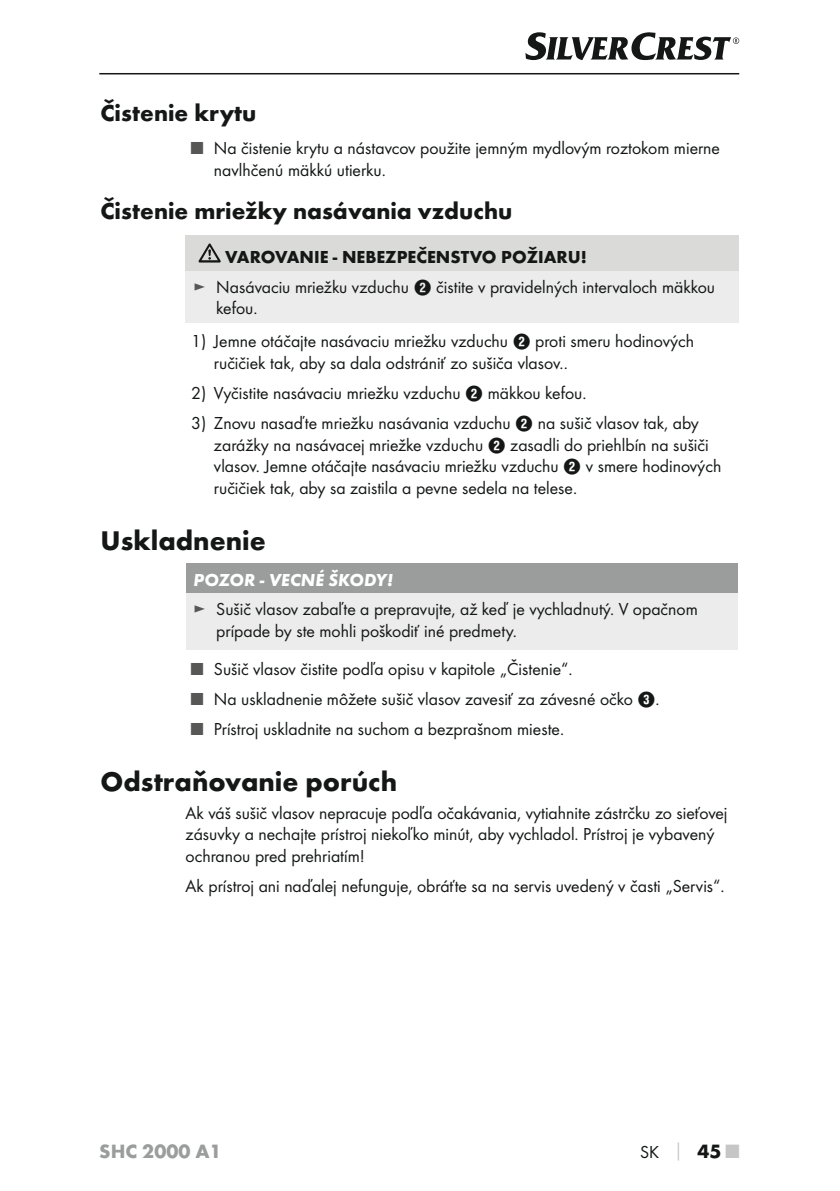
<style>
.page{position:relative;width:840px;height:1191px;background:#fff}
.page>*{position:absolute;margin:0;border:0;box-sizing:border-box;transform-origin:0 0}
.t1{font:700 28px "Futura";color:#151717}
.t2{font:700 24px "Futura";color:#151717}
.t3{font:700 20px "Futura";color:#9b9c9c}
.t4{font:18px/21.6px "Futura Boo";color:#151717}
.t5{font:700 18px "Futura";color:#151717}
.t6{font:italic 700 18px "Futura";color:#fff}
.s1{color:#575755}
.s2{font-family:"Hako PI Nummern"}
.s3{font-family:"Futura";font-weight:700;color:#c6c6c6}
.s4{font-family:"Futura";font-weight:700;font-size:20px}
.s5{font-family:"Futura";font-weight:700;font-size:20px;color:#c6c6c6}
</style>
<div class="page">
<hr style="left:99px;top:73px;width:639px;height:1px;background:#151717">
<svg style="left:525px;top:32px;width:213px;height:28px"></svg>
<div style="left:185px;top:235px;width:553px;height:36px;background:#dadad9"></div>
<div style="left:185px;top:271px;width:553px;height:51px;background:#ececec"></div>
<svg style="left:198px;top:243px;width:22px;height:19px"></svg>
<div style="left:185px;top:564px;width:552px;height:30px;background:#9b9c9c"></div>
<div style="left:185px;top:594px;width:552px;height:56px;background:#ececec"></div>
<h2 class="t2" style="left:100px;top:104px;width:157px">Čistenie krytu</h2>
<p class="t4" style="left:214px;top:138px;width:507px;text-indent:-23px"><span class="s1">■</span> Na čistenie krytu a nástavcov použite jemným mydlovým roztokom mierne navlhčenú mäkkú utierku.</p>
<h2 class="t2" style="left:100px;top:201px;width:413px">Čistenie mriežky nasávania vzduchu</h2>
<p class="t5" style="left:225px;top:250px;width:363px">VAROVANIE - NEBEZPEČENSTVO POŽIARU!</p>
<p class="t4" style="left:216px;top:277px;width:500px;text-indent:-23px"><span class="s1">►</span> Nasávaciu mriežku vzduchu <span class="s2">2</span> čistite v pravidelných intervaloch mäkkou kefou.</p>
<p class="t4" style="left:214px;top:331px;width:481px;text-indent:-23px">1) Jemne otáčajte nasávaciu mriežku vzduchu <span class="s2">2</span> proti smeru hodinových ručičiek tak, aby sa dala odstrániť zo sušiča vlasov..</p>
<p class="t4" style="left:191px;top:383px;width:396px">2) Vyčistite nasávaciu mriežku vzduchu <span class="s2">2</span> mäkkou kefou.</p>
<p class="t4" style="left:214px;top:413px;width:508px;text-indent:-23px">3) Znovu nasaďte mriežku nasávania vzduchu <span class="s2">2</span> na sušič vlasov tak, aby zarážky na nasávacej mriežke vzduchu <span class="s2">2</span> zasadli do priehlbín na sušiči vlasov. Jemne otáčajte nasávaciu mriežku vzduchu <span class="s2">2</span> v smere hodinových ručičiek tak, aby sa zaistila a pevne sedela na telese.</p>
<h1 class="t1" style="left:100px;top:529px;width:167px">Uskladnenie</h1>
<p class="t6" style="left:193px;top:574px;width:201px">POZOR - VECNÉ ŠKODY!</p>
<p class="t4" style="left:216px;top:599px;width:482px;text-indent:-23px"><span class="s1">►</span> Sušič vlasov zabaľte a prepravujte, až keď je vychladnutý. V opačnom prípade by ste mohli poškodiť iné predmety.</p>
<p class="t4" style="left:191px;top:659px;width:382px"><span class="s1">■</span> Sušič vlasov čistite podľa opisu v kapitole „Čistenie“.</p>
<p class="t4" style="left:191px;top:689px;width:469px"><span class="s1">■</span> Na uskladnenie môžete sušič vlasov zavesiť za závesné očko <span class="s2">3</span>.</p>
<p class="t4" style="left:191px;top:719px;width:374px"><span class="s1">■</span> Prístroj uskladnite na suchom a bezprašnom mieste.</p>
<h1 class="t1" style="left:100px;top:771px;width:298px">Odstraňovanie porúch</h1>
<p class="t4" style="left:185px;top:803px;width:543px">Ak váš sušič vlasov nepracuje podľa očakávania, vytiahnite zástrčku zo sieťovej zásuvky a nechajte prístroj niekoľko minút, aby vychladol. Prístroj je vybavený ochranou pred prehriatím!</p>
<p class="t4" style="left:185px;top:876px;width:540px">Ak prístroj ani naďalej nefunguje, obráťte sa na servis uvedený v časti „Servis“.</p>
<p class="t3" style="left:99px;top:1143px;width:124px">SHC 2000 A1</p>
<p class="t4" style="left:640px;top:1142px;width:100px">SK <span class="s3">│</span> <span class="s4">45</span> <span class="s5">■</span></p>
</div>
